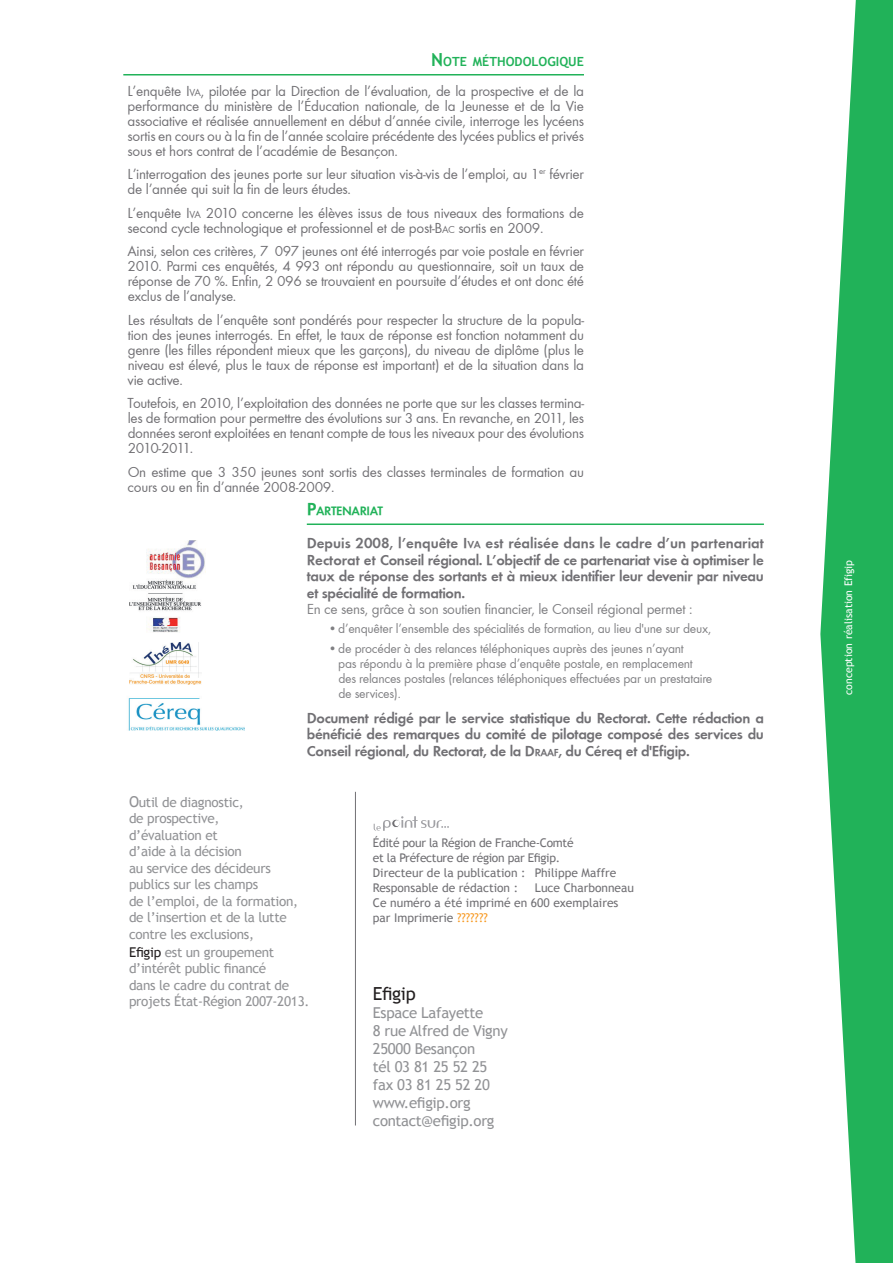
<style>
.page{position:relative;width:893px;height:1263px;background:#fff}
.page>*{position:absolute;margin:0;border:0;box-sizing:border-box;transform-origin:0 0}
.t1{font:18px "Trebuchet MS";color:#231f20}
.t2{font:15px/15px "Function";letter-spacing:-.02em;color:#717074;text-align:justify}
.t3{font:700 15px/16.5px "Function";letter-spacing:-.02em;color:#717074;text-align:justify}
.t4{font:15px/18px "Trebuchet MS";letter-spacing:-.02em;color:#919295}
.t5{font:15px "Function";letter-spacing:-.02em;color:#808083}
.t6{font:13.5px/16.5px "Trebuchet MS";letter-spacing:-.02em;color:#919295}
.t7{font:13.5px/15px "Function";letter-spacing:-.02em;color:#808083}
.t8{font:700 12.6px "Trebuchet MS";color:#21b259}
.t9{font:700 12.6px "Function";letter-spacing:-.03em;color:#21b259}
.t10{font:12px/15px "Trebuchet MS";color:#717074}
.t11{font:10.5px "Trebuchet MS";color:#fff}
.s1{font-size:18px}
.s2{font-size:10.5px}
.s3{font-style:inherit}
.s4{font-size:15px}
.s5{color:#231f20}
.s6{color:#f7971d}
</style>
<div class="page">
<svg style="left:820px;top:0;width:73px;height:1263px;fill:#21b259"></svg>
<hr style="left:355px;top:792px;width:1px;height:333px;background:#717074">
<svg style="left:374px;top:816px;width:75px;height:15px"></svg>
<hr style="left:307px;top:523px;width:457px;height:2px;background:#21b259">
<hr style="left:123px;top:74px;width:461px;height:1px;background:#21b259">
<img style="left:130px;top:540px;width:76px;height:92px">
<img style="left:128px;top:698px;width:117px;height:32px">
<img style="left:130px;top:643px;width:71px;height:41px">
<p class="t8" style="left:431px;top:53px;width:154px"><span class="s1">N</span>OTE MÉTHODOLOGIQUE</p>
<p class="t2" style="left:128px;top:83px;width:458px">L’enquête I<span class="s2">VA</span>, pilotée par la Direction de l’évaluation, de la prospective et de la performance du ministère de l’Éducation nationale, de la Jeunesse et de la Vie associative et réalisée annuellement en début d’année civile, interroge les lycéens sortis en cours ou à la fin de l’année scolaire précédente des lycées publics et privés sous et hors contrat de l’académie de Besançon.</p>
<p class="t2" style="left:128px;top:167px;width:458px">L’interrogation des jeunes porte sur leur situation vis-à-vis de l’emploi, au 1<sup>er</sup> février de l’année qui suit la fin de leurs études.</p>
<p class="t2" style="left:128px;top:205px;width:458px">L’enquête I<span class="s2">VA</span> 2010 concerne les élèves issus de tous niveaux des formations de second cycle technologique et professionnel et de post-<span class="s3">B</span><span class="s2">AC</span> sortis en 2009.</p>
<p class="t2" style="left:128px;top:244px;width:458px">Ainsi, selon ces critères, 7 097 jeunes ont été interrogés par voie postale en février 2010. Parmi ces enquêtés, 4 993 ont répondu au questionnaire, soit un taux de réponse de 70 %. Enfin, 2 096 se trouvaient en poursuite d’études et ont donc été exclus de l’analyse.</p>
<p class="t2" style="left:128px;top:312px;width:458px">Les résultats de l’enquête sont pondérés pour respecter la structure de la popula&shy;tion des jeunes interrogés. En effet, le taux de réponse est fonction notamment du genre (les filles répondent mieux que les garçons), du niveau de diplôme (plus le niveau est élevé, plus le taux de réponse est important) et de la situation dans la vie active.</p>
<p class="t2" style="left:128px;top:396px;width:458px">Toutefois, en 2010, l’exploitation des données ne porte que sur les classes termina&shy;les de formation pour permettre des évolutions sur 3 ans. En revanche, en 2011, les données seront exploitées en tenant compte de tous les niveaux pour des évolutions 2010-2011.</p>
<p class="t2" style="left:128px;top:464px;width:458px">On estime que 3 350 jeunes sont sortis des classes terminales de formation au cours ou en fin d’année 2008-2009.</p>
<p class="t9" style="left:307px;top:503px;width:78px"><span class="s1">P</span>ARTENARIAT</p>
<p class="t3" style="left:307px;top:535px;width:459px">Depuis 2008, l’enquête <span class="s3">I</span><span class="s2">VA</span> est réalisée dans le cadre d’un partenariat Rectorat et Conseil régional. L’objectif de ce partenariat vise à optimiser le taux de réponse des sortants et à mieux identifier leur devenir par niveau et spécialité de formation.</p>
<p class="t5" style="left:307px;top:600px;width:387px">En ce sens, grâce à son soutien financier, le Conseil régional permet :</p>
<p class="t7" style="left:328px;top:621px;width:384px">• d’enquêter l’ensemble des spécialités de formation, au lieu d'une sur deux,</p>
<p class="t7" style="left:338px;top:641px;width:376px;text-indent:-10px">• de procéder à des relances téléphoniques auprès des jeunes n’ayant<br>pas répondu à la première phase d’enquête postale, en remplacement des relances postales (relances téléphoniques effectuées par un prestataire de services).</p>
<p class="t3" style="left:307px;top:709px;width:459px">Document rédigé par le service statistique du Rectorat. Cette rédaction a bénéficié des remarques du comité de pilotage composé des services du Conseil régional, du Rectorat, de la D<span class="s2">RAAF</span>, du Céreq et d'Efigip.</p>
<p class="t6" style="left:129px;top:794px;width:171px"><span class="s4">O</span>util de diagnostic,<br>de prospective,<br>d’évaluation et<br>d’aide à la décision<br>au service des décideurs publics sur les champs<br>de l’emploi, de la formation, de l’insertion et de la lutte contre les exclusions,</p>
<p class="t6" style="left:129px;top:944px;width:182px"><span class="s5">Efigip</span> est un groupement d’intérêt public financé<br>dans le cadre du contrat de projets État-Région 2007-2013.</p>
<p class="t10" style="left:373px;top:835px;width:245px">Édité pour la Région de Franche-Comté<br>et la Préfecture de région par Efigip.<br>Directeur de la publication : Philippe Maffre Responsable de rédaction :</p>
<p class="t10" style="left:373px;top:880px;width:263px;text-indent:162px">Luce Charbonneau<br>Ce numéro a été imprimé en 600 exemplaires par Imprimerie <span class="s6">???????</span></p>
<p class="t1" style="left:373px;top:983px;width:44px">Efigip</p>
<p class="t4" style="left:373px;top:1003px;width:136px">Espace Lafayette<br>8 rue Alfred de Vigny<br>25000 Besançon<br>tél 03 81 25 52 25 fax 03 81 25 52 20 www.efigip.org contact@efigip.org</p>
<p class="t11" style="left:842px;top:695px;width:137px;rotate:-90deg">conception réalisation Efigip</p>
</div>
